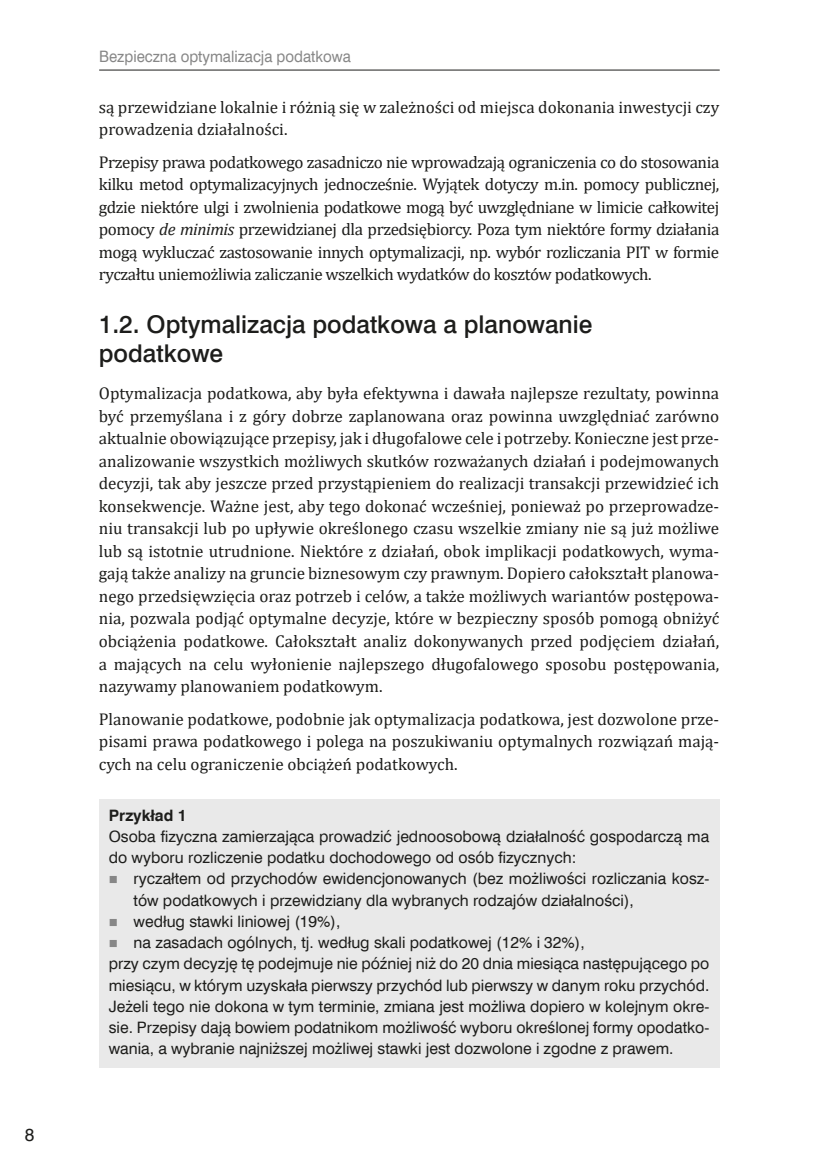
<style>
.page{position:relative;width:819px;height:1166px;background:#fff}
.page>*{position:absolute;margin:0;border:0;box-sizing:border-box;transform-origin:0 0}
.t1{font:24.5px/28.2px "Swis 721 Md EU";color:#1d1d1b}
.t2{font:17.5px "Swiss 721 TL";color:#1d1d1b}
.t3{font:17.15px/22.6px "Cambria";color:#1d1d1b;text-align:justify}
.t4{font:15.75px/21.2px "Swiss 721 TL";color:#1d1d1b}
.t5{font:15.75px "Swiss 721 TL";color:#878787;scale:.95 1}
.t6{font:700 15.75px "Swiss 721 TL";color:#1d1d1b}
.s1{font-style:italic}
</style>
<div class="page">
<hr style="left:99px;top:70px;width:620px;height:1px;background:#1d1d1b">
<div style="left:99px;top:799px;width:620px;height:25px;background:#e9e9e9"></div>
<div style="left:99px;top:821px;width:620px;height:55px;background:#e9e9e9"></div>
<div style="left:99px;top:863px;width:620px;height:56px;background:#e9e9e9"></div>
<div style="left:99px;top:905px;width:620px;height:35px;background:#e9e9e9"></div>
<div style="left:99px;top:927px;width:620px;height:34px;background:#e9e9e9"></div>
<div style="left:99px;top:948px;width:620px;height:119px;background:#e9e9e9"></div>
<p class="t2" style="left:25px;top:1124px;width:11px">8</p>
<p class="t5" style="left:99px;top:47px;width:266px">Bezpieczna optymalizacja podatkowa</p>
<p class="t3" style="left:99px;top:95px;width:622px">są przewidziane lokalnie i różnią się w zależności od miejsca dokonania inwestycji czy prowadzenia działalności.</p>
<p class="t3" style="left:99px;top:150px;width:622px">Przepisy prawa podatkowego zasadniczo nie wprowadzają ograniczenia co do stosowania kilku metod optymalizacyjnych jednocześnie. Wyjątek dotyczy m.in. pomocy publicznej, gdzie niektóre ulgi i zwolnienia podatkowe mogą być uwzględniane w limicie całkowitej pomocy <span class="s1">de minimis</span> przewidzianej dla przedsiębiorcy. Poza tym niektóre formy działania mogą wykluczać zastosowanie innych optymalizacji, np. wybór rozliczania PIT w formie ryczałtu uniemożliwia zaliczanie wszelkich wydatków do kosztów podatkowych.</p>
<h1 class="t1" style="left:99px;top:312px;width:495px">1.2. Optymalizacja podatkowa a planowanie podatkowe</h1>
<p class="t3" style="left:99px;top:382px;width:622px">Optymalizacja podatkowa, aby była efektywna i dawała najlepsze rezultaty, powinna być przemyślana i z góry dobrze zaplanowana oraz powinna uwzględniać zarówno aktualnie obowiązujące przepisy, jak i długofalowe cele i potrzeby. Konieczne jest prze&shy;analizowanie wszystkich możliwych skutków rozważanych działań i podejmowanych decyzji, tak aby jeszcze przed przystąpieniem do realizacji transakcji przewidzieć ich konsekwencje. Ważne jest, aby tego dokonać wcześniej, ponieważ po przeprowadze&shy;niu transakcji lub po upływie określonego czasu wszelkie zmiany nie są już możliwe lub są istotnie utrudnione. Niektóre z działań, obok implikacji podatkowych, wyma&shy;gają także analizy na gruncie biznesowym czy prawnym. Dopiero całokształt planowa&shy;nego przedsięwzięcia oraz potrzeb i celów, a także możliwych wariantów postępowa&shy;nia, pozwala podjąć optymalne decyzje, które w bezpieczny sposób pomogą obniżyć obciążenia podatkowe. Całokształt analiz dokonywanych przed podjęciem działań, a mających na celu wyłonienie najlepszego długofalowego sposobu postępowania, nazywamy planowaniem podatkowym.</p>
<p class="t3" style="left:99px;top:707px;width:622px">Planowanie podatkowe, podobnie jak optymalizacja podatkowa, jest dozwolone prze&shy;pisami prawa podatkowego i polega na poszukiwaniu optymalnych rozwiązań mają&shy;cych na celu ograniczenie obciążeń podatkowych.</p>
<p class="t6" style="left:109px;top:805px;width:80px">Przykład 1</p>
<p class="t4" style="left:109px;top:825px;width:602px">Osoba fizyczna zamierzająca prowadzić jednoosobową działalność gospodarczą ma do wyboru rozliczenie podatku dochodowego od osób fizycznych:</p>
<p class="t4" style="left:134px;top:868px;width:577px">ryczałtem od przychodów ewidencjonowanych (bez możliwości rozliczania kosz-</p>
<p class="t4" style="left:134px;top:889px;width:502px">tów podatkowych i przewidziany dla wybranych rodzajów działalności),</p>
<p class="t4" style="left:134px;top:910px;width:208px">według stawki liniowej (19%),</p>
<p class="t4" style="left:134px;top:932px;width:452px">na zasadach ogólnych, tj. według skali podatkowej (12% i 32%),</p>
<p class="t4" style="left:109px;top:953px;width:602px">przy czym decyzję tę podejmuje nie później niż do 20 dnia miesiąca następującego po</p>
<p class="t4" style="left:109px;top:974px;width:602px">miesiącu, w którym uzyskała pierwszy przychód lub pierwszy w danym roku przychód.</p>
<p class="t4" style="left:109px;top:995px;width:602px">Jeżeli tego nie dokona w tym terminie, zmiana jest możliwa dopiero w kolejnym okre-</p>
<p class="t4" style="left:109px;top:1017px;width:602px">sie. Przepisy dają bowiem podatnikom możliwość wyboru określonej formy opodatko-</p>
<p class="t4" style="left:109px;top:1038px;width:566px">wania, a wybranie najniższej możliwej stawki jest dozwolone i zgodne z prawem.</p>
</div>
